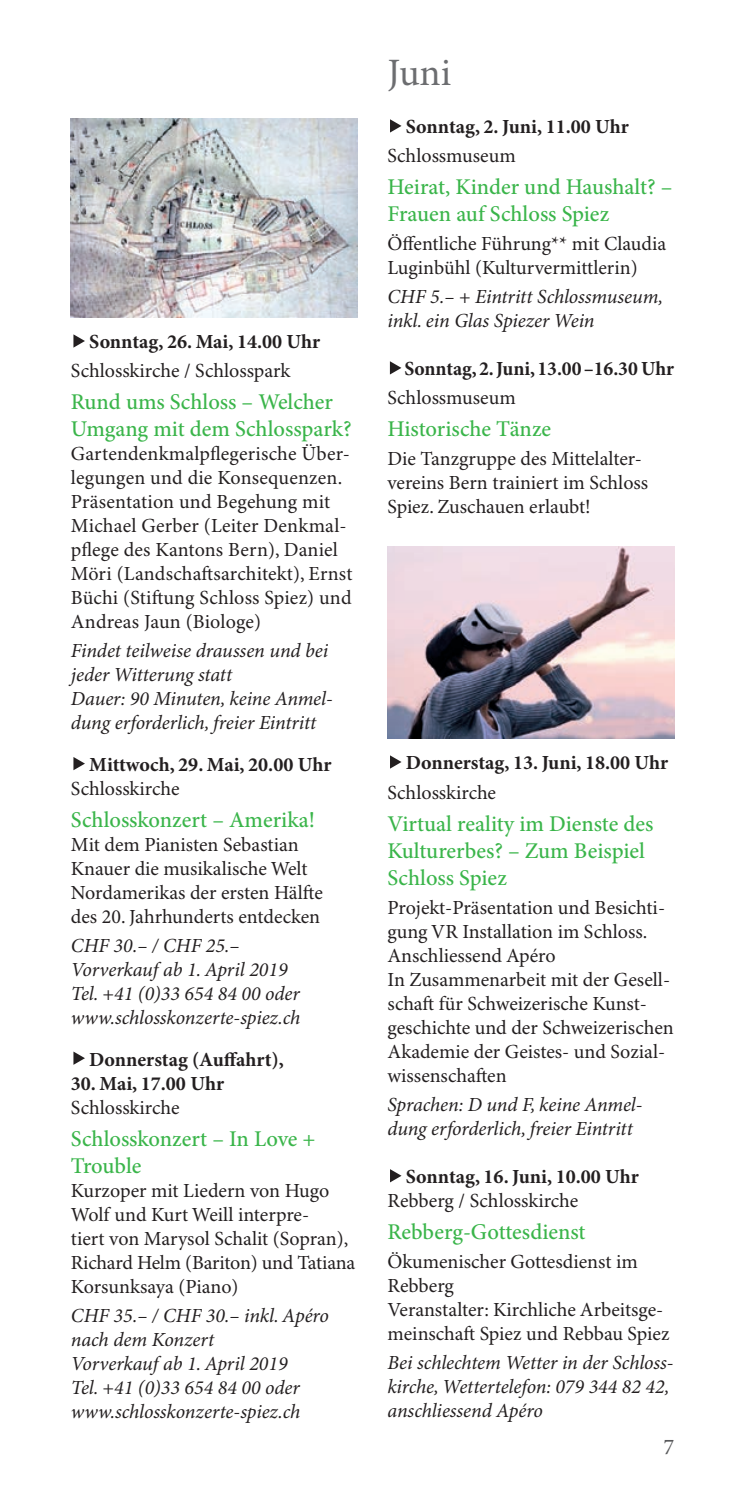
<style>
.page{position:relative;width:745px;height:1489px;background:#fff}
.page>*{position:absolute;margin:0;border:0;box-sizing:border-box;transform-origin:0 0}
.t1{font:38.75px "Minion Pro";color:#6c6d70}
.t2{font:500 22.5px/27px "Minion Pro";color:#3ab54a}
.t3{font:22.5px "Minion Pro";color:#57585a}
.t4{font:20px/24px "Minion Pro";color:#231f20}
.t5{font:italic 20px/24px "Minion Pro";letter-spacing:-.005em;color:#231f20}
.t6{font:700 20px "Minion Pro";color:#231f20}
.s1{font-style:normal}
</style>
<div class="page">
<img style="left:71px;top:119px;width:286px;height:198px">
<svg style="left:73px;top:334px;width:12px;height:13px"></svg>
<svg style="left:73px;top:757px;width:12px;height:13px"></svg>
<svg style="left:73px;top:1051px;width:12px;height:13px"></svg>
<svg style="left:390px;top:119px;width:11px;height:13px"></svg>
<svg style="left:389px;top:361px;width:12px;height:13px"></svg>
<img style="left:387px;top:546px;width:286px;height:192px">
<svg style="left:390px;top:755px;width:11px;height:13px"></svg>
<svg style="left:390px;top:1169px;width:11px;height:13px"></svg>
<p class="t6" style="left:89px;top:330px;width:232px">Sonntag, 26. Mai, 14.00 Uhr</p>
<p class="t4" style="left:71px;top:360px;width:221px">Schlosskirche / Schlosspark</p>
<p class="t2" style="left:71px;top:388px;width:282px">Rund ums Schloss – Welcher<br>Umgang mit dem Schlosspark?</p>
<p class="t4" style="left:71px;top:443px;width:283px">Gartendenkmalpflegerische Über&shy;legungen und die Konsequenzen.<br>Präsentation und Begehung mit<br>Michael Gerber (Leiter Denkmal&shy;pflege des Kantons Bern), Daniel<br>Möri (Landschaftsarchitekt), Ernst<br>Büchi (Stiftung Schloss Spiez) und<br>Andreas Jaun (Biologe)</p>
<p class="t5" style="left:71px;top:640px;width:263px">Findet teilweise draussen und bei jeder Witterung statt<br>Dauer: 90 Minuten, keine Anmel&shy;dung erforderlich, freier Eintritt</p>
<p class="t6" style="left:89px;top:752px;width:243px">Mittwoch, 29. Mai, 20.00 Uhr</p>
<p class="t4" style="left:71px;top:777px;width:110px">Schlosskirche</p>
<p class="t2" style="left:71px;top:806px;width:245px">Schlosskonzert – Amerika!</p>
<p class="t4" style="left:71px;top:833px;width:253px">Mit dem Pianisten Sebastian<br>Knauer die musikalische Welt<br>Nordamerikas der ersten Hälfte des 20. Jahrhunderts entdecken</p>
<p class="t5" style="left:71px;top:934px;width:231px">CHF 30.– / CHF 25.–<br>Vorverkauf ab 1. April 2019<br>Tel. +41 (0)33 654 84 00 oder www.schlosskonzerte-spiez.ch</p>
<p class="t6" style="left:89px;top:1047px;width:196px">Donnerstag (Auffahrt),</p>
<p class="t6" style="left:71px;top:1071px;width:154px">30. Mai, 17.00 Uhr</p>
<p class="t4" style="left:71px;top:1095px;width:110px">Schlosskirche</p>
<p class="t2" style="left:71px;top:1124px;width:246px">Schlosskonzert – In Love +<br>Trouble</p>
<p class="t4" style="left:71px;top:1178px;width:286px">Kurzoper mit Liedern von Hugo<br>Wolf und Kurt Weill interpre-<br>tiert von Marysol Schalit (Sopran),<br>Richard Helm (Bariton) und Tatiana<br>Korsunksaya (Piano)</p>
<p class="t5" style="left:71px;top:1303px;width:259px">CHF 35.– / CHF 30.– inkl. Apéro nach dem Konzert<br>Vorverkauf ab 1. April 2019<br>Tel. +41 (0)33 654 84 00 oder www.schlosskonzerte-spiez.ch</p>
<h1 class="t1" style="left:387px;top:49px;width:65px">Juni</h1>
<p class="t6" style="left:405px;top:115px;width:224px">Sonntag, 2. Juni, 11.00 Uhr</p>
<p class="t4" style="left:387px;top:145px;width:130px">Schlossmuseum</p>
<p class="t2" style="left:387px;top:174px;width:286px">Heirat, Kinder und Haushalt? –<br>Frauen auf Schloss Spiez</p>
<p class="t4" style="left:387px;top:233px;width:280px">Öffentliche Führung** mit Claudia<br>Luginbühl (Kulturvermittlerin)</p>
<p class="t5" style="left:387px;top:285px;width:277px">CHF 5.– <span class="s1">+</span> Eintritt Schlossmuseum, inkl. ein Glas Spiezer Wein</p>
<p class="t6" style="left:404px;top:357px;width:271px">Sonntag, 2. Juni, 13.00–16.30 Uhr</p>
<p class="t4" style="left:387px;top:386px;width:130px">Schlossmuseum</p>
<p class="t2" style="left:387px;top:415px;width:165px">Historische Tänze</p>
<p class="t4" style="left:387px;top:447px;width:262px">Die Tanzgruppe des Mittelalter&shy;vereins Bern trainiert im Schloss<br>Spiez. Zuschauen erlaubt!</p>
<p class="t6" style="left:405px;top:751px;width:264px">Donnerstag, 13. Juni, 18.00 Uhr</p>
<p class="t4" style="left:387px;top:781px;width:110px">Schlosskirche</p>
<p class="t2" style="left:387px;top:810px;width:267px">Virtual reality im Dienste des<br>Kulturerbes? – Zum Beispiel<br>Schloss Spiez</p>
<p class="t4" style="left:387px;top:896px;width:287px">Projekt-Präsentation und Besichti&shy;gung VR Installation im Schloss.<br>Anschliessend Apéro<br>In Zusammenarbeit mit der Gesell-- schaft für Schweizerische Kunst--- geschichte und der Schweizerischen<br>Akademie der Geistes- und Sozial&shy;wissenschaften</p>
<p class="t5" style="left:387px;top:1093px;width:256px">Sprachen: D und F, keine Anmel&shy;dung erforderlich, freier Eintritt</p>
<p class="t6" style="left:405px;top:1164px;width:234px">Sonntag, 16. Juni, 10.00 Uhr</p>
<p class="t4" style="left:387px;top:1189px;width:192px">Rebberg / Schlosskirche</p>
<p class="t2" style="left:387px;top:1218px;width:199px">Rebberg-Gottesdienst</p>
<p class="t4" style="left:387px;top:1250px;width:283px">Ökumenischer Gottesdienst im<br>Rebberg<br>Veranstalter: Kirchliche Arbeitsge&shy;meinschaft Spiez und Rebbau Spiez</p>
<p class="t5" style="left:387px;top:1351px;width:287px">Bei schlechtem Wetter in der Schloss&shy;kirche, Wettertelefon: 079 344 82 42, anschliessend Apéro</p>
<p class="t3" style="left:663px;top:1433px;width:12px">7</p>
</div>
